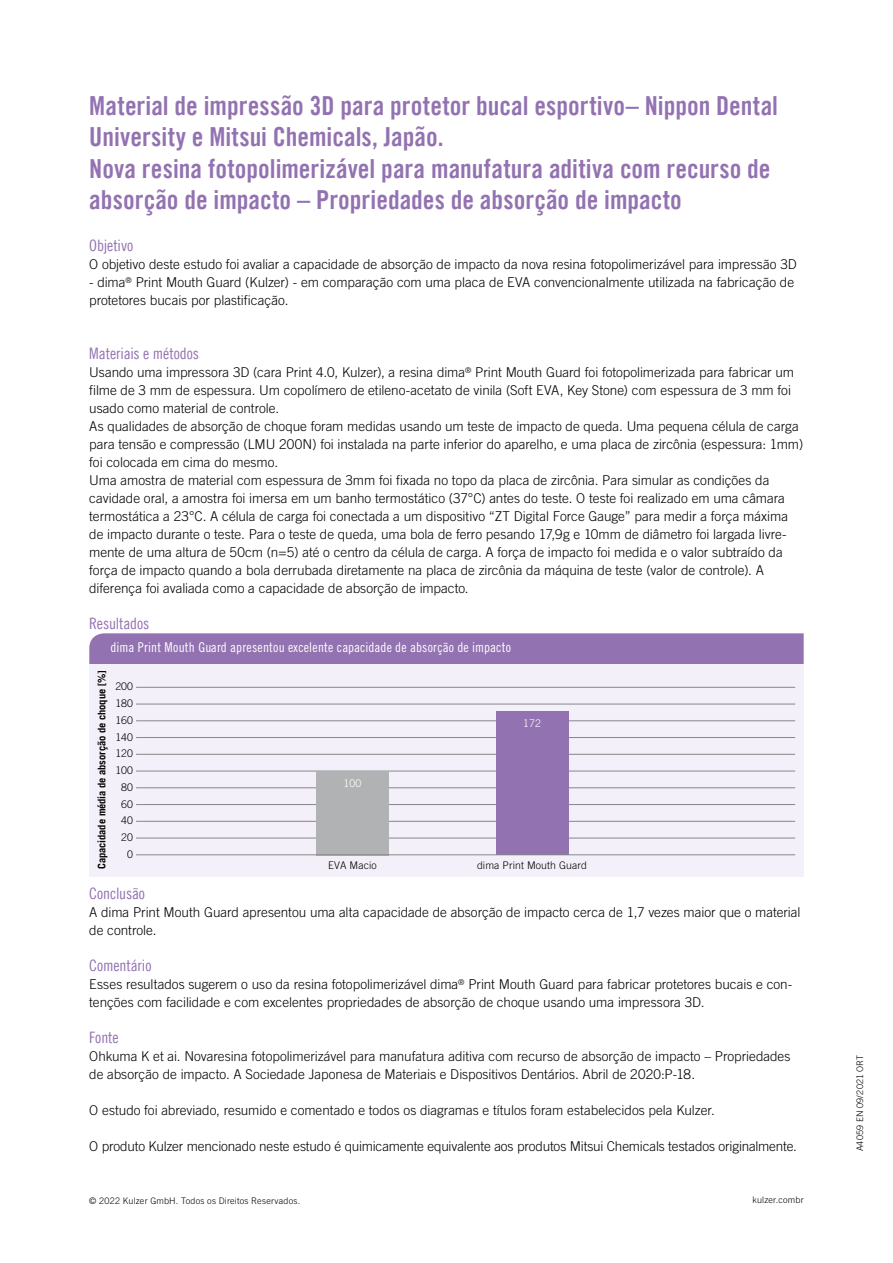
<style>
.page{position:relative;width:893px;height:1263px;background:#fff}
.page>*{position:absolute;margin:0;border:0;box-sizing:border-box;transform-origin:0 0}
.t1{font:26.25px/31.5px "Trade Gothic LT Com Bd Cn 20";color:#9372b1}
.t2{font:15.75px "Trade Gothic LT Com Cn 18";letter-spacing:-.005em;color:#9372b1}
.t3{font:300 13.5px/18px "Trade Gothic LT Com";letter-spacing:-.005em;color:#000}
.t4{font:13.5px "Trade Gothic LT Com Cn 18";letter-spacing:.015em;color:#fff}
.t5{font:300 10.5px/16.8px "Trade Gothic LT Com";letter-spacing:.01em;color:#000;text-align:center}
.t6{font:700 10.5px "Trade Gothic LT Com";letter-spacing:-.01em;color:#000}
.t7{font:300 10.5px "Trade Gothic LT Com";letter-spacing:.01em;color:#fff}
.t8{font:300 9px "Trade Gothic LT Com";letter-spacing:.02em;color:#000}
</style>
<div class="page">
<div style="left:89px;top:663px;width:715px;height:213px;background:#f3f0f9"></div>
<hr style="left:136px;top:838px;width:659px;height:1px;background:#878786">
<hr style="left:136px;top:821px;width:659px;height:1px;background:#878786">
<hr style="left:136px;top:771px;width:659px;height:1px;background:#878786">
<hr style="left:136px;top:787px;width:659px;height:1px;background:#878786">
<hr style="left:136px;top:804px;width:659px;height:1px;background:#878786">
<hr style="left:136px;top:737px;width:659px;height:1px;background:#878786">
<hr style="left:136px;top:754px;width:659px;height:1px;background:#878786">
<hr style="left:136px;top:720px;width:659px;height:1px;background:#878786">
<hr style="left:136px;top:704px;width:659px;height:1px;background:#878786">
<hr style="left:136px;top:687px;width:659px;height:1px;background:#878786">
<div style="left:89px;top:633px;width:715px;height:30px;background:#9372b1"></div>
<div style="left:316px;top:771px;width:73px;height:84px;background:#b1b2b3"></div>
<div style="left:496px;top:711px;width:72px;height:144px;background:#9372b1"></div>
<hr style="left:136px;top:854px;width:659px;height:1px;background:#878786">
<p class="t1" style="left:89px;top:89px;width:690px">Material de impressão 3D para protetor bucal esportivo– Nippon Dental University e Mitsui Chemicals, Japão.<br>Nova resina fotopolimerizável para manufatura aditiva com recurso de absorção de impacto – Propriedades de absorção de impacto</p>
<p class="t2" style="left:89px;top:236px;width:45px">Objetivo</p>
<p class="t3" style="left:89px;top:255px;width:709px">O objetivo deste estudo foi avaliar a capacidade de absorção de impacto da nova resina fotopolimerizável para impressão 3D</p>
<p class="t3" style="left:89px;top:273px;width:706px">- dima<sup>®</sup> Print Mouth Guard (Kulzer) - em comparação com uma placa de EVA convencionalmente utilizada na fabricação de protetores bucais por plastificação.</p>
<p class="t2" style="left:89px;top:344px;width:111px">Materiais e métodos</p>
<p class="t3" style="left:89px;top:363px;width:715px">Usando uma impressora 3D (cara Print 4.0, Kulzer), a resina dima<sup>®</sup> Print Mouth Guard foi fotopolimerizada para fabricar um filme de 3 mm de espessura. Um copolímero de etileno-acetato de vinila (Soft EVA, Key Stone) com espessura de 3 mm foi usado como material de controle.<br>As qualidades de absorção de choque foram medidas usando um teste de impacto de queda. Uma pequena célula de carga para tensão e compressão (LMU 200N) foi instalada na parte inferior do aparelho, e uma placa de zircônia (espessura: 1mm) foi colocada em cima do mesmo.<br>Uma amostra de material com espessura de 3mm foi fixada no topo da placa de zircônia. Para simular as condições da cavidade oral, a amostra foi imersa em um banho termostático (37°C) antes do teste. O teste foi realizado em uma câmara termostática a 23°C. A célula de carga foi conectada a um dispositivo “ZT Digital Force Gauge” para medir a força máxima de impacto durante o teste. Para o teste de queda, uma bola de ferro pesando 17,9g e 10mm de diâmetro foi largada livre&shy;mente de uma altura de 50cm (n=5) até o centro da célula de carga. A força de impacto foi medida e o valor subtraído da força de impacto quando a bola derrubada diretamente na placa de zircônia da máquina de teste (valor de controle). A diferença foi avaliada como a capacidade de absorção de impacto.</p>
<p class="t2" style="left:89px;top:614px;width:62px">Resultados</p>
<p class="t4" style="left:111px;top:639px;width:402px">dima Print Mouth Guard apresentou excelente capacidade de absorção de impacto</p>
<p class="t6" style="left:95px;top:869px;width:200px;rotate:-90deg">Capacidade média de absorção de choque [%]</p>
<p class="t5" style="left:115px;top:678px;width:19px">200</p>
<p class="t5" style="left:115px;top:695px;width:19px">180</p>
<p class="t5" style="left:115px;top:711px;width:19px">160</p>
<p class="t5" style="left:115px;top:728px;width:19px">140</p>
<p class="t5" style="left:115px;top:745px;width:19px">120</p>
<p class="t5" style="left:115px;top:762px;width:19px">100</p>
<p class="t5" style="left:121px;top:778px;width:13px">80</p>
<p class="t5" style="left:121px;top:795px;width:13px">60</p>
<p class="t5" style="left:121px;top:812px;width:13px">40</p>
<p class="t5" style="left:121px;top:829px;width:13px">20<br>0</p>
<p class="t7" style="left:344px;top:777px;width:19px">100</p>
<p class="t7" style="left:523px;top:717px;width:19px">172</p>
<p class="t5" style="left:328px;top:856px;width:50px">EVA Macio</p>
<p class="t5" style="left:477px;top:856px;width:111px">dima Print Mouth Guard</p>
<p class="t2" style="left:89px;top:884px;width:57px">Conclusão</p>
<p class="t3" style="left:89px;top:903px;width:713px">A dima Print Mouth Guard apresentou uma alta capacidade de absorção de impacto cerca de 1,7 vezes maior que o material de controle.</p>
<p class="t2" style="left:89px;top:956px;width:64px">Comentário</p>
<p class="t3" style="left:89px;top:975px;width:705px">Esses resultados sugerem o uso da resina fotopolimerizável dima<sup>®</sup> Print Mouth Guard para fabricar protetores bucais e con&shy;tenções com facilidade e com excelentes propriedades de absorção de choque usando uma impressora 3D.</p>
<p class="t2" style="left:89px;top:1028px;width:31px">Fonte</p>
<p class="t3" style="left:89px;top:1047px;width:703px">Ohkuma K et ai. Novaresina fotopolimerizável para manufatura aditiva com recurso de absorção de impacto – Propriedades de absorção de impacto. A Sociedade Japonesa de Materiais e Dispositivos Dentários. Abril de 2020:P-18.</p>
<p class="t3" style="left:89px;top:1101px;width:627px">O estudo foi abreviado, resumido e comentado e todos os diagramas e títulos foram estabelecidos pela Kulzer.</p>
<p class="t3" style="left:89px;top:1137px;width:709px">O produto Kulzer mencionado neste estudo é quimicamente equivalente aos produtos Mitsui Chemicals testados originalmente.</p>
<p class="t8" style="left:89px;top:1195px;width:212px">© 2022 Kulzer GmbH. Todos os Direitos Reservados.</p>
<p class="t8" style="left:752px;top:1195px;width:53px">kulzer.combr</p>
<p class="t8" style="left:855px;top:1151px;width:98px;rotate:-90deg">A4059 EN 09/2021 ORT</p>
</div>
